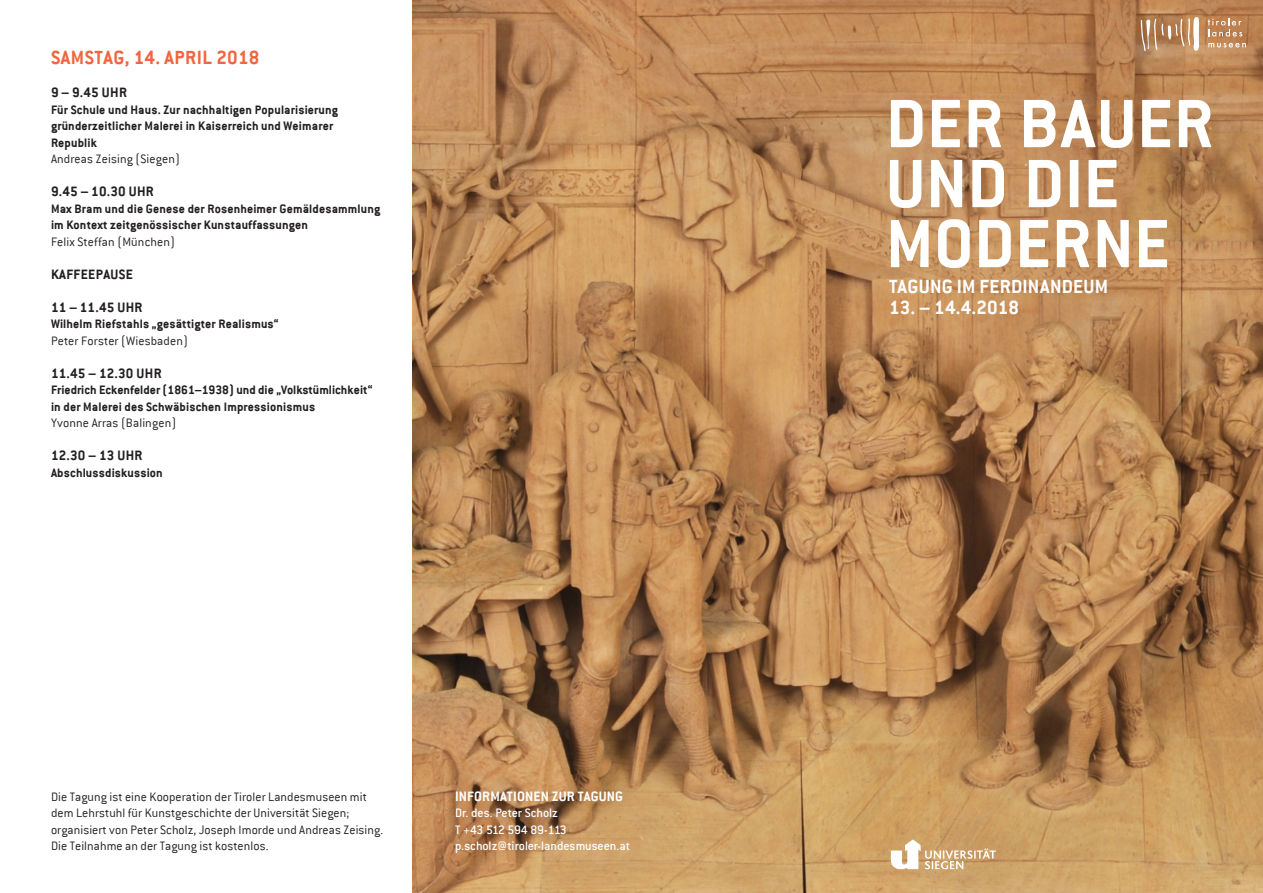
<style>
.page{position:relative;width:1263px;height:893px;background:#fff}
.page>*{position:absolute;margin:0;border:0;box-sizing:border-box;transform-origin:0 0}
.t1{font:700 75px/60px "Conduit ITC";letter-spacing:.005em;color:#fff}
.t2{font:700 21px "Conduit ITC";letter-spacing:.005em;color:#fff}
.t3{font:700 21px "Conduit ITC";letter-spacing:.01em;color:#f2653e}
.t4{font:700 15px "Conduit ITC";letter-spacing:.01em;color:#231f20}
.t5{font:700 15px "Conduit ITC";letter-spacing:.01em;color:#fff}
.t6{font:700 13.5px/16.5px "Conduit ITC";letter-spacing:.01em;color:#231f20}
.t7{font:300 13.5px/16.5px "Conduit ITC";letter-spacing:.005em;color:#231f20}
.t8{font:500 13.5px/16.5px "Conduit ITC";letter-spacing:-.005em;color:#fff}
</style>
<div class="page">
<img style="left:412px;top:0;width:851px;height:893px">
<svg style="left:1208px;top:18px;width:34px;height:19px"></svg>
<svg style="left:1208px;top:43px;width:38px;height:5px"></svg>
<svg style="left:1141px;top:17px;width:58px;height:34px"></svg>
<svg style="left:891px;top:839px;width:105px;height:30px"></svg>
<h2 class="t3" style="left:51px;top:45px;width:22px">Samstag</h2>
<h2 class="t3" style="left:125px;top:45px;width:136px">, 14. Apri l 2018</h2>
<p class="t4" style="left:51px;top:84px;width:74px">9 – 9.45 Uhr</p>
<p class="t6" style="left:51px;top:101px;width:289px">Für Schule und Haus. Zur nachhaltigen Popularisierung gründerzeitlicher Malerei in Kaiserreich und Weimarer<br>Republik</p>
<p class="t7" style="left:51px;top:151px;width:131px">Andreas Zeising (Siegen)</p>
<p class="t4" style="left:51px;top:183px;width:101px">9.45 – 10.30 Uhr</p>
<p class="t6" style="left:51px;top:200px;width:331px">Max Bram und die Genese der Rosenheimer Gemäldesammlung im Kontext zeitgenössischer Kunstauffassungen</p>
<p class="t7" style="left:51px;top:233px;width:126px">Felix Steffan (München)</p>
<p class="t4" style="left:51px;top:265px;width:17px">Kaffee</p>
<p class="t4" style="left:96px;top:265px;width:16px">pause</p>
<p class="t4" style="left:51px;top:298px;width:90px">11 – 11.45 Uhr</p>
<p class="t6" style="left:51px;top:316px;width:229px">Wilhelm Riefstahls „gesättigter Realismus“</p>
<p class="t7" style="left:51px;top:332px;width:138px">Peter Forster (Wiesbaden)</p>
<p class="t4" style="left:51px;top:364px;width:109px">11.45 – 12.30 Uhr</p>
<p class="t6" style="left:51px;top:382px;width:323px">Friedrich Eckenfelder (1861–1938) und die „Volkstümlichkeit“ in der Malerei des Schwäbischen Impressionismus</p>
<p class="t7" style="left:51px;top:415px;width:127px">Yvonne Arras (Balingen)</p>
<p class="t4" style="left:51px;top:447px;width:90px">12.30 – 13 Uhr</p>
<p class="t6" style="left:51px;top:464px;width:113px">Abschlussdiskussion</p>
<p class="t7" style="left:51px;top:788px;width:334px">Die Tagung ist eine Kooperation der Tiroler Landesmuseen mit dem Lehrstuhl für Kunstgeschichte der Universität Siegen; organisiert von Peter Scholz, Joseph Imorde und Andreas Zeising.<br>Die Teilnahme an der Tagung ist kostenlos.</p>
<p class="t5" style="left:455px;top:787px;width:170px">INFORMATIONEN ZUR TAGUNG</p>
<p class="t8" style="left:455px;top:805px;width:177px">Dr. des. Peter Scholz<br>T +43 512 594 89-113 p.scholz@tiroler-landesmuseen.at</p>
<h1 class="t1" style="left:886px;top:92px;width:329px">DER BAUER<br>UND DIE<br>MODERNE</h1>
<h2 class="t2" style="left:889px;top:274px;width:220px">TAGUNG IM FERDINANDEUM</h2>
<h2 class="t2" style="left:889px;top:295px;width:131px">13. – 14.4.2018</h2>
</div>
